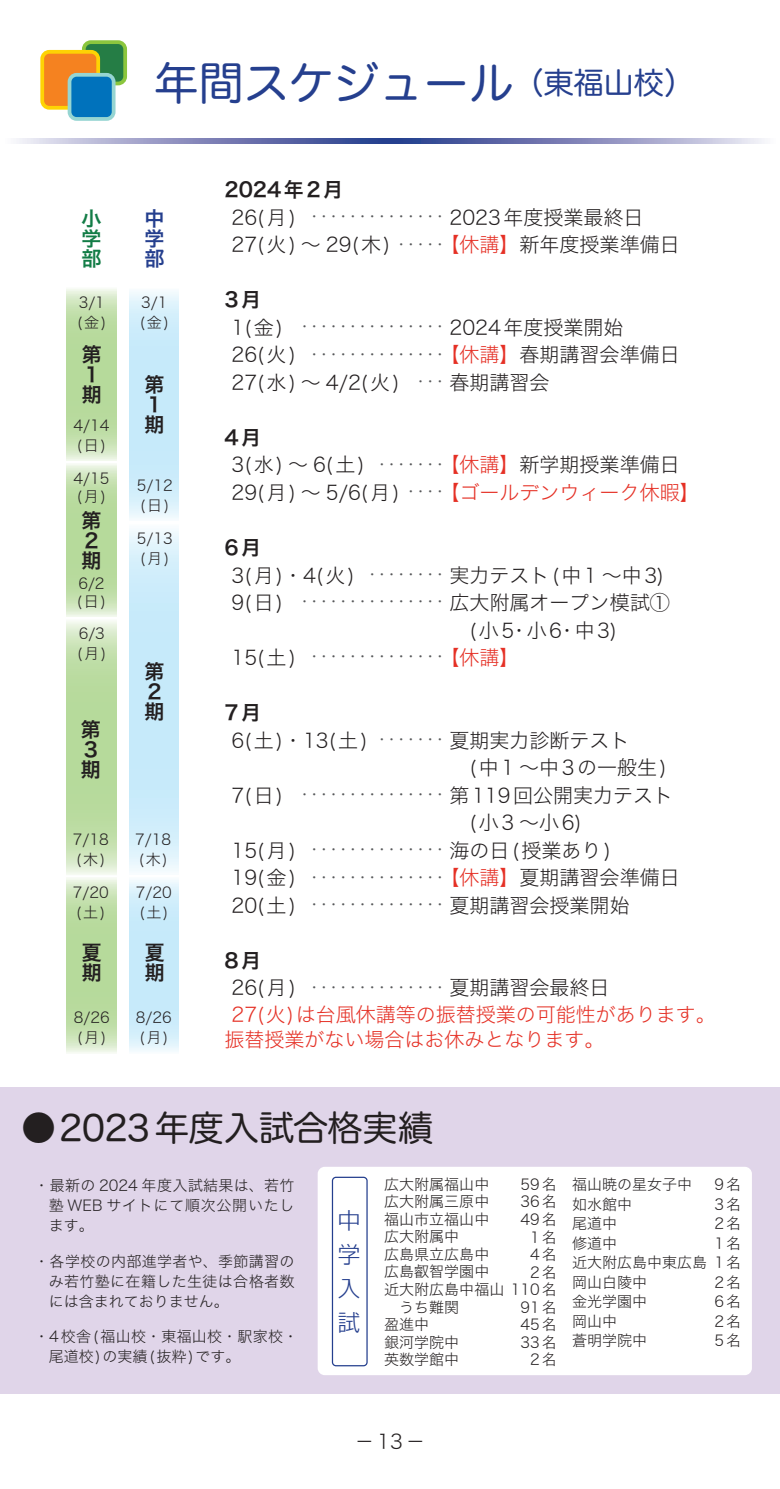
<style>
.page{position:relative;width:780px;height:1489px;background:#fff}
.page>*{position:absolute;margin:0;border:0;box-sizing:border-box;transform-origin:0 0}
.t1{font:45px "Hira Maru Pro N W4";color:#253f8e}
.t2{font:35px "Hira Maru Pro N W4";letter-spacing:-.005em;color:#231f20}
.t3{font:22.5px/33.8px "A TTC Shin Go Light";color:#253f8e;text-align:justify}
.t4{font:20px/27.5px "Hira Kaku Std N W2";color:#231f20}
.t5{font:20px/27.5px "Hira Kaku Std N W2";color:#e53025}
.t6{font:20px/20px "Hira Kaku Pro N W6";letter-spacing:.125em;color:#231f20}
.t7{font:20px "Hira Kaku Std N W2";letter-spacing:.06em;color:#231f20}
.t8{font:20px "Hira Kaku Pro N W6";letter-spacing:.06em;color:#231f20}
.t9{font:20px/20px "Hira Kaku Pro N W6";color:#127c46;text-align:justify}
.t10{font:20px/20px "Hira Kaku Pro N W6";color:#253f8e;text-align:justify}
.t11{font:15px/20px "Hira Kaku Std N W2";color:#231f20}
.t12{font:15px/27.5px "Hira Kaku Std N W2";color:#57585a;text-align:right}
.t13{font:15px/20px "Hira Kaku Std N W2";letter-spacing:.02em;color:#231f20}
.t14{font:15px/17.5px "Hira Kaku Std N W2";letter-spacing:.125em;color:#231f20;text-align:right}
.s1{font-size:30px}
.s2{color:#e53025}
.s3{color:#231f20}
</style>
<div class="page">
<div style="left:84px;top:42px;width:41px;height:41px;background:#257d45;border-radius:7px"></div>
<div style="left:82px;top:40px;width:45px;height:45px;border:4px solid #8bc63e;border-radius:7px"></div>
<div style="left:42px;top:52px;width:56px;height:56px;background:#f58220;border-radius:7px"></div>
<div style="left:40px;top:50px;width:60px;height:60px;border:4px solid #fed304;border-radius:7px"></div>
<div style="left:69px;top:75px;width:45px;height:44px;background:#0072bc;border-radius:7px"></div>
<div style="left:68px;top:73px;width:47px;height:48px;border:4px solid #96d5d2;border-radius:7px"></div>
<svg style="left:17px;top:138px;width:747px;height:5px;background:#848bbb"></svg>
<div style="left:0;top:1086px;width:780px;height:307px;background:#e0d5e9"></div>
<div style="left:317px;top:1166px;width:434px;height:208px;background:#fff;border-radius:7px"></div>
<div style="left:332px;top:1176px;width:35px;height:190px;border:1px solid #253f8e;border-radius:4px"></div>
<svg style="left:67px;top:289px;width:49px;height:172px;background:#c0dea9"></svg>
<svg style="left:130px;top:291px;width:49px;height:228px;background:#cdecfa"></svg>
<svg style="left:67px;top:464px;width:49px;height:153px;background:#c0dea9"></svg>
<svg style="left:67px;top:621px;width:49px;height:254px;background:#c0dea9"></svg>
<svg style="left:67px;top:878px;width:49px;height:175px;background:#c0dea9"></svg>
<svg style="left:130px;top:529px;width:49px;height:343px;background:#cdecfa"></svg>
<svg style="left:130px;top:880px;width:49px;height:172px;background:#cdecfa"></svg>
<h1 class="t1" style="left:154px;top:44px;width:541px">年間スケジュール<span class="s1">（東福山校）</span></h1>
<h3 class="t9" style="left:81px;top:207px;width:21px">小学部</h3>
<h3 class="t10" style="left:144px;top:207px;width:21px">中学部</h3>
<p class="t11" style="left:140px;top:292px;width:31px">3/1 (金)</p>
<p class="t11" style="left:77px;top:292px;width:31px">3/1 (金)</p>
<h3 class="t6" style="left:82px;top:343px;width:21px">第<br>１期</h3>
<p class="t11" style="left:73px;top:415px;width:37px">4/14 (日)</p>
<p class="t11" style="left:73px;top:469px;width:37px;line-height:17.5px">4/15 (月)</p>
<h3 class="t6" style="left:81px;top:509px;width:21px">第<br>２期</h3>
<p class="t11" style="left:77px;top:574px;width:31px;line-height:17.5px">6/2 (日)</p>
<p class="t11" style="left:77px;top:623px;width:31px">6/3 (月)</p>
<h3 class="t6" style="left:81px;top:718px;width:21px">第<br>３期</h3>
<p class="t11" style="left:73px;top:828px;width:37px">7/18 (木)</p>
<p class="t11" style="left:73px;top:881px;width:37px">7/20 (土)</p>
<h3 class="t6" style="left:82px;top:941px;width:21px">夏期</h3>
<p class="t11" style="left:74px;top:1006px;width:37px">8/26 (月)</p>
<h3 class="t6" style="left:144px;top:373px;width:21px">第<br>１期</h3>
<p class="t11" style="left:137px;top:475px;width:37px">5/12 (日)</p>
<p class="t11" style="left:137px;top:527px;width:37px">5/13 (月)</p>
<h3 class="t6" style="left:144px;top:660px;width:21px">第<br>２期</h3>
<p class="t11" style="left:135px;top:828px;width:37px">7/18 (木)</p>
<p class="t11" style="left:136px;top:881px;width:37px">7/20 (土)</p>
<h3 class="t6" style="left:145px;top:941px;width:21px">夏期</h3>
<p class="t11" style="left:136px;top:1006px;width:37px">8/26 (月)</p>
<h3 class="t8" style="left:224px;top:172px;width:120px">2024年2月</h3>
<h3 class="t4" style="left:231px;top:203px;width:160px">26(月)<br>27(火) ～ 29(木)</h3>
<h3 class="t6" style="left:224px;top:289px;width:38px">3月</h3>
<h3 class="t4" style="left:231px;top:313px;width:170px">1(金)<br>26(火)<br>27(水) ～ 4/2(火)</h3>
<h3 class="t6" style="left:224px;top:426px;width:38px">4月</h3>
<h3 class="t4" style="left:231px;top:450px;width:170px">3(水) ～ 6(土)<br>29(月) ～ 5/6(月)</h3>
<h3 class="t6" style="left:224px;top:536px;width:38px">6月</h3>
<h3 class="t4" style="left:231px;top:560px;width:125px">3(月)・4(火)<br>9(日)</h3>
<h3 class="t4" style="left:231px;top:643px;width:66px">15(土)</h3>
<h3 class="t6" style="left:224px;top:701px;width:38px">7月</h3>
<h3 class="t4" style="left:231px;top:725px;width:137px">6(土)・13(土)</h3>
<h3 class="t4" style="left:231px;top:780px;width:53px">7(日)</h3>
<h3 class="t4" style="left:231px;top:835px;width:66px;text-align:justify">15(月)<br>19(金)<br>20(土)</h3>
<h3 class="t6" style="left:224px;top:949px;width:38px">8月</h3>
<h3 class="t4" style="left:231px;top:973px;width:66px">26(月)</h3>
<h3 class="t5" style="left:224px;top:1001px;width:493px;line-height:25px;text-indent:7px">27(火)は台風休講等の振替授業の可能性があります。振替授業がない場合はお休みとなります。</h3>
<h3 class="t4" style="left:439px;top:203px;width:241px;text-indent:10px">2023年度授業最終日<br><span class="s2">【休講】</span>新年度授業準備日</h3>
<p class="t12" style="left:307px;top:202px;width:142px">・・・・・・・・・・・・・・・・・・・</p>
<h3 class="t4" style="left:449px;top:313px;width:175px">2024年度授業開始</h3>
<h3 class="t4" style="left:439px;top:340px;width:241px"><span class="s2">【休講】</span>春期講習会準備日</h3>
<h3 class="t4" style="left:449px;top:368px;width:101px">春期講習会</h3>
<p class="t12" style="left:297px;top:312px;width:152px">・・・・・・・・・・・・・・・・・・・・・・・・・・・・・・・・</p>
<h3 class="t5" style="left:439px;top:450px;width:261px">【休講】<span class="s3">新学期授業準備日</span>【ゴールデンウィーク休暇】</h3>
<p class="t12" style="left:374px;top:450px;width:74px">・・・・・・・・・・・</p>
<h3 class="t4" style="left:449px;top:560px;width:221px">実力テスト(中1 ～中3)広大附属オープン模試①　(小5･小6･中3)</h3>
<h3 class="t5" style="left:439px;top:643px;width:81px">【休講】</h3>
<p class="t12" style="left:297px;top:560px;width:152px">・・・・・・・・<br>・・・・・・・・・・・・・・・</p>
<p class="t12" style="left:307px;top:642px;width:142px">・・・・・・・・・・・・・・</p>
<h3 class="t4" style="left:449px;top:725px;width:181px">夏期実力診断テスト</h3>
<h3 class="t7" style="left:449px;top:752px;width:218px">　(中1 ～中3の一般生)</h3>
<h3 class="t4" style="left:449px;top:780px;width:225px">第119回公開実力テスト</h3>
<h3 class="t4" style="left:449px;top:808px;width:133px">　(小3 ～小6)</h3>
<h3 class="t4" style="left:449px;top:835px;width:163px">海の日(授業あり)</h3>
<h3 class="t4" style="left:439px;top:863px;width:241px"><span class="s2">【休講】</span>夏期講習会準備日</h3>
<h3 class="t4" style="left:449px;top:890px;width:181px">夏期講習会授業開始</h3>
<p class="t12" style="left:374px;top:725px;width:74px">・・・・・・・</p>
<p class="t12" style="left:297px;top:780px;width:152px">・・・・・・・・・・・・・・・</p>
<p class="t12" style="left:307px;top:835px;width:142px;text-align:justify">・・・・・・・・・・・・・・・・・・・・・・・・・・・・・・・・・・・・・・・・・・</p>
<h3 class="t4" style="left:449px;top:973px;width:161px">夏期講習会最終日</h3>
<p class="t12" style="left:307px;top:972px;width:142px">・・・・・・・・・・・・・・</p>
<h2 class="t2" style="left:21px;top:1097px;width:413px">●2023年度入試合格実績</h2>
<p class="t11" style="left:384px;top:1175px;width:174px;line-height:17.5px">広大附属福山中<br>広大附属三原中<br>福山市立福山中<br>広大附属中<br>広島県立広島中<br>広島叡智学園中<br>近大附広島中福山 110名　うち難関<br>盈進中<br>銀河学院中<br>英数学館中</p>
<p class="t14" style="left:520px;top:1175px;width:38px">59名<br>36名<br>49名<br>1名<br>4名<br>2名</p>
<p class="t14" style="left:520px;top:1297px;width:38px">91名<br>45名<br>33名<br>2名</p>
<p class="t11" style="left:49px;top:1175px;width:247px;text-align:justify;text-indent:-14px">・最新の 2024 年度入試結果は、若竹塾 WEB サイトにて順次公開いたします。</p>
<h3 class="t3" style="left:338px;top:1201px;width:23px">中学入試</h3>
<p class="t11" style="left:49px;top:1250px;width:247px;text-align:justify;text-indent:-14px">・各学校の内部進学者や、季節講習のみ若竹塾に在籍した生徒は合格者数には含まれておりません。</p>
<p class="t13" style="left:49px;top:1325px;width:251px;text-indent:-14px">・4校舎(福山校・東福山校・駅家校・尾道校)の実績(抜粋)です。</p>
<p class="t11" style="left:572px;top:1174px;width:137px">福山暁の星女子中如水館中<br>尾道中<br>修道中<br>近大附広島中東広島岡山白陵中<br>金光学園中<br>岡山中<br>蒼明学院中</p>
<p class="t11" style="left:714px;top:1174px;width:28px;text-align:justify">9名3名2名1名1名2名6名2名5名</p>
<h3 class="t4" style="left:354px;top:1426px;width:72px">－13－</h3>
</div>
